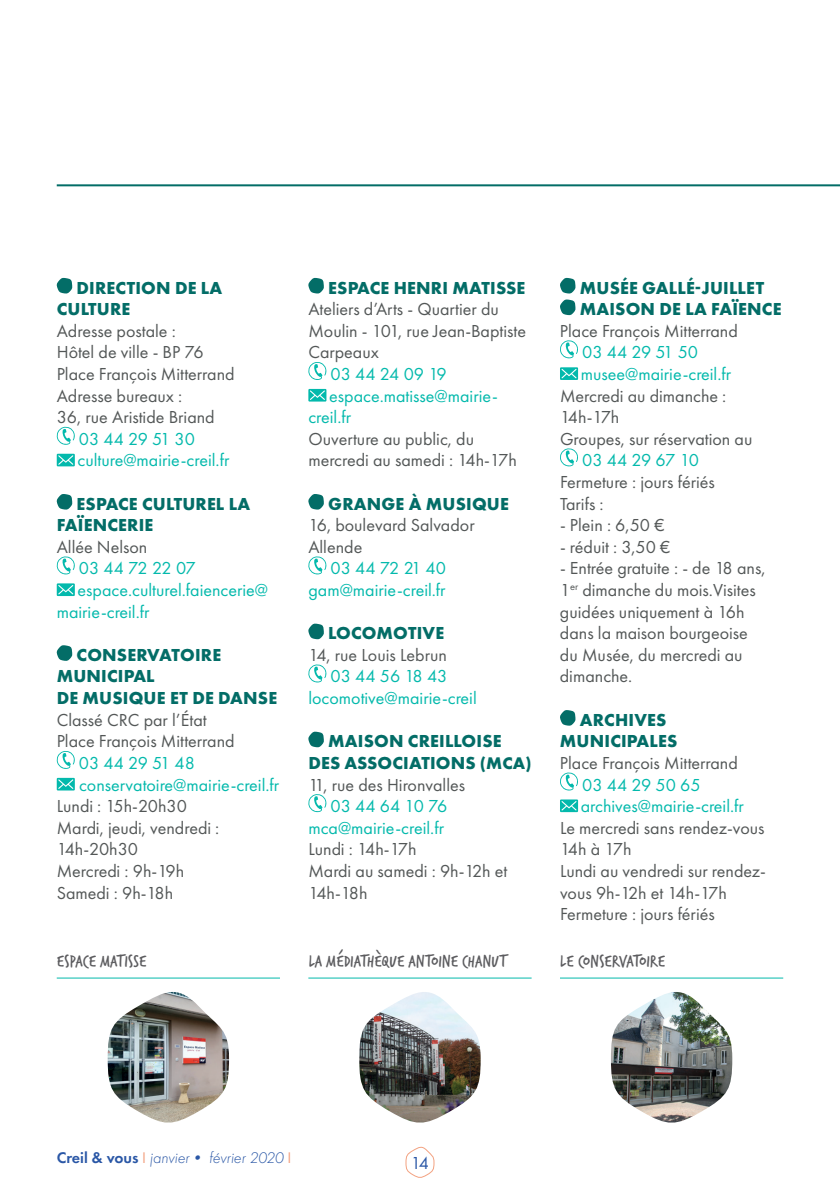
<style>
.page{position:relative;width:840px;height:1191px;background:#fff}
.page>*{position:absolute;margin:0;border:0;box-sizing:border-box;transform-origin:0 0}
.t1{font:18px/21.6px "Futura PT";color:#535757}
.t2{font:18px/21.6px "Futura PT";color:#03b9ac}
.t3{font:700 18px/21.6px "Futura PT";letter-spacing:.01em;color:#036d67}
.t4{font:18px "Verveine";color:#5c5c5f}
.t5{font:18px "Futura PT";color:#2a57a6}
.t6{font:italic 300 16px "Futura PT";color:#2a57a6}
.s1{font-size:17.6px}
.s2{font-weight:400;color:#535757}
.s3{font-weight:600;font-style:normal}
.s4{font-weight:400;font-style:normal;color:#f3a281}
</style>
<div class="page">
<svg style="left:405px;top:1146px;width:29px;height:32px"></svg>
<svg style="left:56px;top:277px;width:17px;height:17px"></svg>
<svg style="left:56px;top:426px;width:19px;height:19px"></svg>
<svg style="left:57px;top:454px;width:18px;height:12px"></svg>
<svg style="left:56px;top:494px;width:17px;height:16px"></svg>
<svg style="left:56px;top:556px;width:19px;height:18px"></svg>
<svg style="left:57px;top:583px;width:18px;height:13px"></svg>
<svg style="left:56px;top:645px;width:17px;height:16px"></svg>
<svg style="left:56px;top:751px;width:19px;height:18px"></svg>
<svg style="left:57px;top:778px;width:18px;height:12px"></svg>
<svg style="left:308px;top:277px;width:16px;height:17px"></svg>
<svg style="left:308px;top:362px;width:18px;height:18px"></svg>
<svg style="left:308px;top:389px;width:18px;height:12px"></svg>
<svg style="left:308px;top:494px;width:16px;height:16px"></svg>
<svg style="left:308px;top:556px;width:18px;height:18px"></svg>
<svg style="left:308px;top:623px;width:16px;height:16px"></svg>
<svg style="left:308px;top:664px;width:18px;height:18px"></svg>
<svg style="left:308px;top:731px;width:16px;height:16px"></svg>
<svg style="left:308px;top:794px;width:18px;height:18px"></svg>
<svg style="left:560px;top:277px;width:16px;height:38px"></svg>
<svg style="left:560px;top:340px;width:17px;height:18px"></svg>
<svg style="left:560px;top:367px;width:17px;height:13px"></svg>
<svg style="left:560px;top:448px;width:17px;height:18px"></svg>
<svg style="left:560px;top:710px;width:16px;height:16px"></svg>
<svg style="left:560px;top:772px;width:17px;height:18px"></svg>
<svg style="left:560px;top:799px;width:17px;height:13px"></svg>
<hr style="left:57px;top:977px;width:223px;height:1px;background:#03b9ac">
<hr style="left:308px;top:977px;width:223px;height:1px;background:#03b9ac">
<hr style="left:559px;top:977px;width:223px;height:1px;background:#03b9ac">
<hr style="left:57px;top:184px;width:782px;height:2px;background:#036d67">
<img style="left:108px;top:992px;width:121px;height:131px">
<img style="left:611px;top:992px;width:120px;height:131px">
<img style="left:359px;top:992px;width:121px;height:131px">
<p class="t3" style="left:57px;top:276px;width:167px;text-indent:20px">DIRECTION DE LA<br>CULTURE</p>
<p class="t1" style="left:57px;top:320px;width:179px">Adresse postale :<br>Hôtel de ville - BP 76<br>Place François Mitterrand<br>Adresse bureaux :<br>36, rue Aristide Briand</p>
<p class="t2" style="left:77px;top:428px;width:153px">03 44 29 51 30 culture@mairie-creil.fr</p>
<p class="t3" style="left:57px;top:492px;width:195px;text-indent:20px">ESPACE CULTUREL LA<br>FAÏENCERIE</p>
<p class="t1" style="left:57px;top:536px;width:92px">Allée Nelson</p>
<p class="t2" style="left:79px;top:557px;width:118px">03 44 72 22 07</p>
<p class="t2" style="left:77px;top:579px;width:192px">espace.culturel.faiencerie@</p>
<p class="t2" style="left:57px;top:601px;width:94px">mairie-creil.fr</p>
<p class="t3" style="left:57px;top:643px;width:222px;text-indent:20px">CONSERVATOIRE<br>MUNICIPAL<br>DE MUSIQUE ET DE DANSE</p>
<p class="t1" style="left:57px;top:709px;width:179px">Classé CRC par l’État<br>Place François Mitterrand</p>
<p class="t2" style="left:79px;top:752px;width:202px">03 44 29 51 48 conservatoire@mairie-creil.fr</p>
<p class="t1" style="left:57px;top:795px;width:164px">Lundi : 15h-20h30<br>Mardi, jeudi, vendredi :<br>14h-20h30<br>Mercredi : 9h-19h<br>Samedi : 9h-18h</p>
<p class="t3" style="left:328px;top:276px;width:198px">ESPACE HENRI MATISSE</p>
<p class="t1" style="left:308px;top:298px;width:219px">Ateliers d’Arts - Quartier du<br>Moulin - 101, rue Jean-Baptiste<br>Carpeaux</p>
<p class="t2" style="left:330px;top:363px;width:118px">03 44 24 09 19</p>
<p class="t2" style="left:329px;top:385px;width:170px">espace.matisse@mairie-</p>
<p class="t2" style="left:308px;top:406px;width:44px">creil.fr</p>
<p class="t1" style="left:308px;top:428px;width:210px">Ouverture au public, du mercredi au samedi : 14h-17h</p>
<p class="t3" style="left:328px;top:492px;width:182px">GRANGE À MUSIQUE</p>
<p class="t1" style="left:308px;top:514px;width:168px">16, boulevard Salvador<br>Allende</p>
<p class="t2" style="left:308px;top:557px;width:139px;text-align:right">03 44 72 21 40 gam@mairie-creil.fr</p>
<p class="t3" style="left:328px;top:622px;width:117px">LOCOMOTIVE</p>
<p class="t1" style="left:308px;top:644px;width:140px">14, rue Louis Lebrun</p>
<p class="t2" style="left:308px;top:665px;width:170px;text-align:center">03 44 56 18 43 locomotive@mairie-creil</p>
<p class="t3" style="left:308px;top:730px;width:224px;text-indent:20px">MAISON CREILLOISE<br>DES ASSOCIATIONS <span class="s1">(MCA)<br></span><span class="s2">11, rue des Hironvalles</span></p>
<p class="t2" style="left:308px;top:795px;width:140px;text-align:right">03 44 64 10 76 mca@mairie-creil.fr</p>
<p class="t1" style="left:308px;top:838px;width:200px">Lundi : 14h-17h<br>Mardi au samedi : 9h-12h et<br>14h-18h</p>
<p class="t3" style="left:579px;top:276px;width:203px">MUSÉE GALLÉ-JUILLET<br>MAISON DE LA FAÏENCE</p>
<p class="t1" style="left:559px;top:320px;width:179px">Place François Mitterrand</p>
<p class="t2" style="left:580px;top:341px;width:152px">03 44 29 51 50 musee@mairie-creil.fr</p>
<p class="t1" style="left:559px;top:385px;width:194px">Mercredi au dimanche :<br>14h-17h<br>Groupes, sur réservation au</p>
<p class="t2" style="left:582px;top:449px;width:118px">03 44 29 67 10</p>
<p class="t1" style="left:559px;top:471px;width:156px">Fermeture : jours fériés<br>Tarifs :</p>
<p class="t1" style="left:559px;top:514px;width:106px">- Plein : 6,50 €</p>
<p class="t1" style="left:559px;top:536px;width:112px">- réduit : 3,50 €</p>
<p class="t1" style="left:559px;top:557px;width:207px">- Entrée gratuite : - de 18 ans,<br>1<sup>er</sup> dimanche du mois.Visites guidées uniquement à 16h dans la maison bourgeoise du Musée, du mercredi au dimanche.</p>
<p class="t3" style="left:559px;top:708px;width:119px;text-align:center">ARCHIVES<br>MUNICIPALES</p>
<p class="t1" style="left:559px;top:752px;width:179px">Place François Mitterrand</p>
<p class="t2" style="left:580px;top:773px;width:164px">03 44 29 50 65 archives@mairie-creil.fr</p>
<p class="t1" style="left:559px;top:817px;width:207px">Le mercredi sans rendez-vous<br>14h à 17h<br>Lundi au vendredi sur rendez&shy;vous 9h-12h et 14h-17h<br>Fermeture : jours fériés</p>
<p class="t4" style="left:57px;top:948px;width:91px">ESPACE MATISSE</p>
<p class="t4" style="left:308px;top:948px;width:202px">LA MÉDIATHÈQUE ANTOINE CHANUT</p>
<p class="t4" style="left:559px;top:948px;width:107px">LE CONSERVATOIRE</p>
<p class="t6" style="left:57px;top:1149px;width:236px"><span class="s3">Creil &amp; vous</span> <span class="s4">I</span> janvier• février 2020 <span class="s4">I</span></p>
<p class="t5" style="left:410px;top:1152px;width:20px">14</p>
</div>
